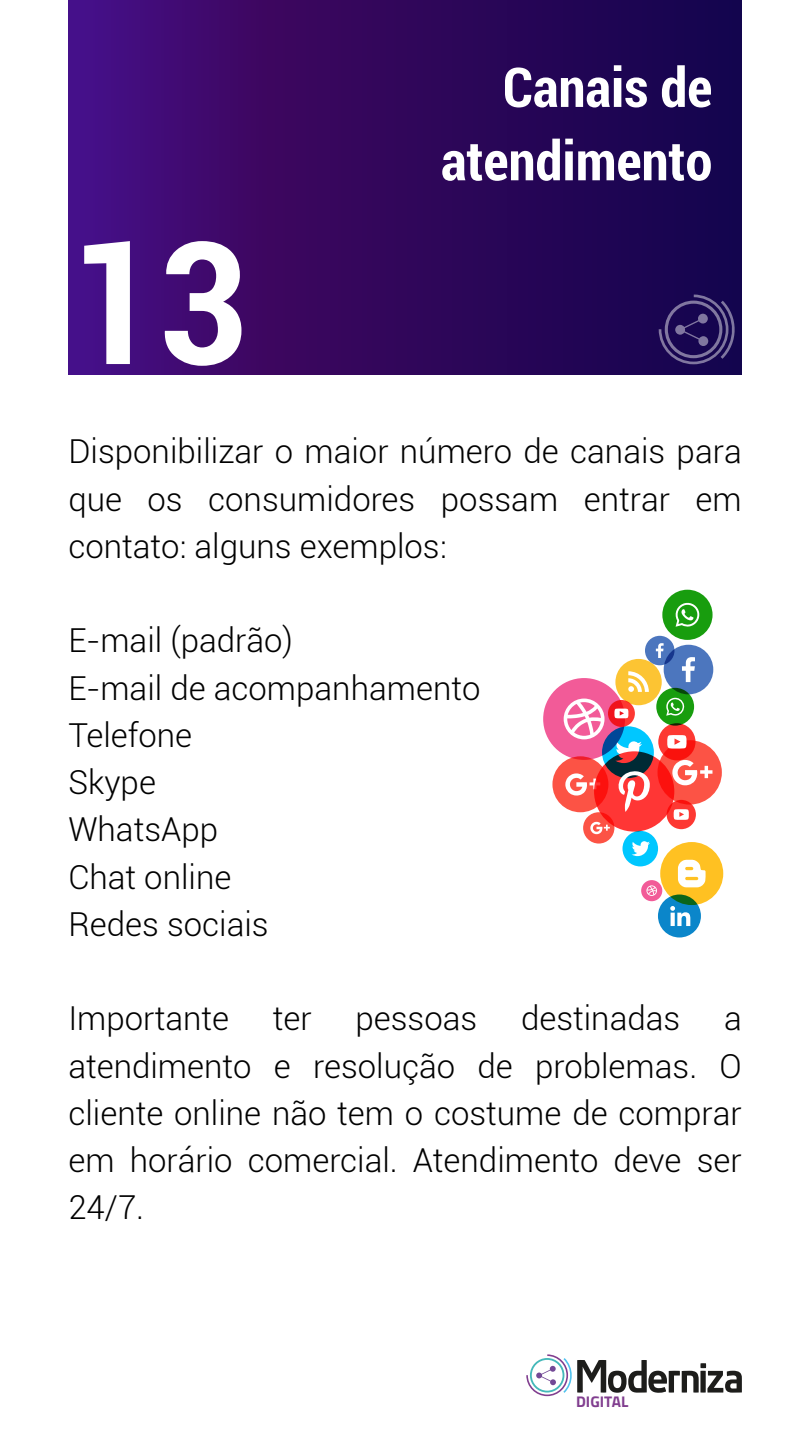
<style>
.page{position:relative;width:810px;height:1440px;background:#fff}
.page>*{position:absolute;margin:0;border:0;box-sizing:border-box;transform-origin:0 0}
.t1{font:700 condensed 170.48px "Roboto";color:#fff}
.t2{font:700 condensed 54.68px/73.3px "Roboto";color:#fff;text-align:right}
.t3{font:300 33px/47.2px "Roboto";color:#000;text-align:justify}
.t4{font:700 15.45px "Titillium Web";color:#813e8f}
</style>
<div class="page">
<svg style="left:68px;top:0;width:674px;height:374px;background:#2f0760"></svg>
<svg style="left:526px;top:1354px;width:216px;height:42px"></svg>
<svg style="left:659px;top:295px;width:76px;height:69px;background:#322364"></svg>
<div style="left:645px;top:636px;width:29px;height:29px;background:#4c76be;border-radius:50%"></div>
<svg style="left:656px;top:643px;width:8px;height:15px"></svg>
<div style="left:664px;top:645px;width:49px;height:49px;background:#4c76be;border-radius:50%"></div>
<svg style="left:682px;top:657px;width:13px;height:25px"></svg>
<div style="left:623px;top:831px;width:35px;height:35px;background:#00c7ff;border-radius:50%"></div>
<svg style="left:632px;top:841px;width:18px;height:15px"></svg>
<div style="left:602px;top:726px;width:52px;height:52px;background:#00c7ff;border-radius:50%"></div>
<svg style="left:615px;top:741px;width:27px;height:15px"></svg>
<div style="left:552px;top:756px;width:56px;height:56px;background:#fc5345;border-radius:50%"></div>
<svg style="left:565px;top:773px;width:33px;height:23px"></svg>
<div style="left:658px;top:740px;width:64px;height:65px;background:#fc5345;border-radius:50%"></div>
<svg style="left:672px;top:760px;width:40px;height:25px"></svg>
<div style="left:583px;top:812px;width:31px;height:32px;background:#fc5345;border-radius:50%"></div>
<svg style="left:590px;top:822px;width:20px;height:12px"></svg>
<div style="left:658px;top:895px;width:43px;height:42px;background:#0b86ca;border-radius:50%"></div>
<svg style="left:670px;top:906px;width:20px;height:20px"></svg>
<div style="left:543px;top:678px;width:82px;height:82px;background:#f25b98;border-radius:50%"></div>
<svg style="left:564px;top:699px;width:41px;height:40px"></svg>
<div style="left:641px;top:880px;width:21px;height:21px;background:#f25b98;border-radius:50%"></div>
<svg style="left:646px;top:885px;width:11px;height:11px"></svg>
<svg style="left:594px;top:751px;width:80px;height:81px;background:#d42e2f"></svg>
<svg style="left:618px;top:771px;width:32px;height:41px"></svg>
<div style="left:660px;top:842px;width:63px;height:63px;background:#ffc122;border-radius:50%"></div>
<svg style="left:678px;top:860px;width:28px;height:27px"></svg>
<div style="left:656px;top:688px;width:38px;height:38px;background:#189d0e;border-radius:50%"></div>
<svg style="left:666px;top:697px;width:19px;height:19px"></svg>
<div style="left:662px;top:590px;width:51px;height:50px;background:#189d0e;border-radius:50%"></div>
<svg style="left:675px;top:602px;width:25px;height:25px"></svg>
<svg style="left:658px;top:723px;width:37px;height:37px"></svg>
<svg style="left:667px;top:735px;width:20px;height:14px"></svg>
<svg style="left:667px;top:800px;width:29px;height:29px"></svg>
<svg style="left:673px;top:809px;width:16px;height:11px"></svg>
<svg style="left:608px;top:700px;width:27px;height:27px"></svg>
<svg style="left:614px;top:708px;width:15px;height:10px"></svg>
<div style="left:615px;top:659px;width:47px;height:46px;background:#fcc433;border-radius:50%"></div>
<svg style="left:628px;top:671px;width:21px;height:21px"></svg>
<h1 class="t1" style="left:68px;top:184px;width:181px">13</h1>
<h2 class="t2" style="left:441px;top:49px;width:273px">Canais de atendimento</h2>
<p class="t3" style="left:68px;top:427px;width:675px">Disponibilizar o maior número de canais para que os consumidores possam entrar em contato: alguns exemplos:</p>
<p class="t3" style="left:68px;top:616px;width:414px;text-align:left">E-mail (padrão)<br>E-mail de acompanhamento<br>Telefone<br>Skype<br>WhatsApp<br>Chat online<br>Redes sociais</p>
<p class="t3" style="left:68px;top:994px;width:162px">Importante</p>
<p class="t3" style="left:273px;top:994px;width:40px">ter</p>
<p class="t3" style="left:355px;top:994px;width:123px">pessoas</p>
<p class="t3" style="left:521px;top:994px;width:161px">destinadas</p>
<p class="t3" style="left:68px;top:994px;width:675px;text-indent:656px">a atendimento e resolução de problemas. O cliente online não tem o costume de comprar em horário comercial. Atendimento deve ser 24/7.</p>
<p class="t4" style="left:576px;top:1390px;width:54px">DIGITAL</p>
</div>
